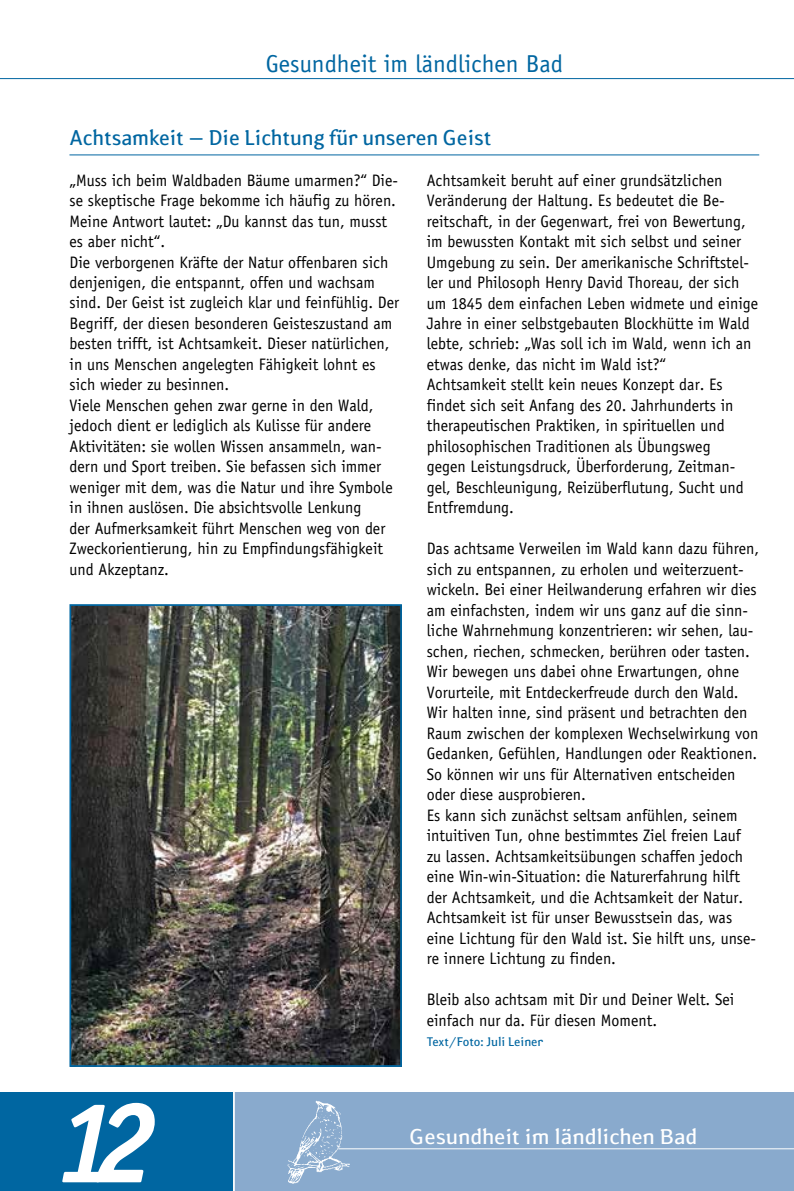
<style>
.page{position:relative;width:794px;height:1191px;background:#fff}
.page>*{position:absolute;margin:0;border:0;box-sizing:border-box;transform-origin:0 0}
.t1{font:italic 700 115.85px "Officina Sans";color:#fff}
.t2{font:24.5px "Officina Sans";color:#0066a1}
.t3{font:21px "Bad Birnbach Susan";color:#0066a1;scale:.95 1}
.t4{font:21px "Bad Birnbach Susan";color:#fff}
.t5{font:16.62px/20.5px "Officina Sans";color:#000;scale:.96 1}
.t6{font:12.25px "Bad Birnbach Susan";color:#0066a1;scale:.96 1}
</style>
<div class="page">
<hr style="left:0;top:78px;width:794px;height:1px;background:#0066a1">
<div style="left:1px;top:1092px;width:793px;height:99px;background:#89aacd"></div>
<hr style="left:338px;top:1148px;width:456px;height:1px;background:#fff">
<div style="left:0;top:1092px;width:233px;height:99px;background:#0066a1"></div>
<img style="left:287px;top:1100px;width:64px;height:83px">
<hr style="left:233px;top:1087px;width:2px;height:104px;background:#fff">
<hr style="left:69px;top:154px;width:690px;height:1px;background:#0066a1">
<img style="left:72px;top:607px;width:327px;height:457px">
<div style="left:69px;top:604px;width:333px;height:463px;border:2px solid #0066a1"></div>
<h2 class="t2" style="left:266px;top:49px;width:299px">Gesundheit im ländlichen Bad</h2>
<p class="t3" style="left:69px;top:124px;width:445px">Achtsamkeit – Die Lichtung für unseren Geist</p>
<p class="t5" style="left:70px;top:170px;width:345px">„Muss ich beim Waldbaden Bäume umarmen?“ Die&shy;se skeptische Frage bekomme ich häufig zu hören.<br>Meine Antwort lautet: „Du kannst das tun, musst es aber nicht“.<br>Die verborgenen Kräfte der Natur offenbaren sich denjenigen, die entspannt, offen und wachsam sind. Der Geist ist zugleich klar und feinfühlig. Der Begriff, der diesen besonderen Geisteszustand am besten trifft, ist Achtsamkeit. Dieser natürlichen, in uns Menschen angelegten Fähigkeit lohnt es sich wieder zu besinnen.<br>Viele Menschen gehen zwar gerne in den Wald, jedoch dient er lediglich als Kulisse für andere Aktivitäten: sie wollen Wissen ansammeln, wan&shy;dern und Sport treiben. Sie befassen sich immer weniger mit dem, was die Natur und ihre Symbole in ihnen auslösen. Die absichtsvolle Lenkung<br>der Aufmerksamkeit führt Menschen weg von der Zweckorientierung, hin zu Empfindungsfähigkeit und Akzeptanz.</p>
<p class="t5" style="left:427px;top:170px;width:347px">Achtsamkeit beruht auf einer grundsätzlichen Veränderung der Haltung. Es bedeutet die Be&shy;reitschaft, in der Gegenwart, frei von Bewertung, im bewussten Kontakt mit sich selbst und seiner Umgebung zu sein. Der amerikanische Schriftstel&shy;ler und Philosoph Henry David Thoreau, der sich um 1845 dem einfachen Leben widmete und einige Jahre in einer selbstgebauten Blockhütte im Wald lebte, schrieb: „Was soll ich im Wald, wenn ich an etwas denke, das nicht im Wald ist?“<br>Achtsamkeit stellt kein neues Konzept dar. Es findet sich seit Anfang des 20. Jahrhunderts in therapeutischen Praktiken, in spirituellen und philosophischen Traditionen als Übungsweg<br>gegen Leistungsdruck, Überforderung, Zeitman&shy;gel, Beschleunigung, Reizüberflutung, Sucht und Entfremdung.</p>
<p class="t5" style="left:427px;top:538px;width:348px">Das achtsame Verweilen im Wald kann dazu führen, sich zu entspannen, zu erholen und weiterzuent&shy;wickeln. Bei einer Heilwanderung erfahren wir dies am einfachsten, indem wir uns ganz auf die sinn&shy;liche Wahrnehmung konzentrieren: wir sehen, lau&shy;schen, riechen, schmecken, berühren oder tasten.<br>Wir bewegen uns dabei ohne Erwartungen, ohne Vorurteile, mit Entdeckerfreude durch den Wald.<br>Wir halten inne, sind präsent und betrachten den Raum zwischen der komplexen Wechselwirkung von Gedanken, Gefühlen, Handlungen oder Reaktionen.<br>So können wir uns für Alternativen entscheiden oder diese ausprobieren.<br>Es kann sich zunächst seltsam anfühlen, seinem intuitiven Tun, ohne bestimmtes Ziel freien Lauf zu lassen. Achtsamkeitsübungen schaffen jedoch eine Win-win-Situation: die Naturerfahrung hilft der Achtsamkeit, und die Achtsamkeit der Natur.<br>Achtsamkeit ist für unser Bewusstsein das, was eine Lichtung für den Wald ist. Sie hilft uns, unse&shy;re innere Lichtung zu finden.</p>
<p class="t5" style="left:427px;top:989px;width:322px">Bleib also achtsam mit Dir und Deiner Welt. Sei einfach nur da. Für diesen Moment.</p>
<p class="t6" style="left:427px;top:1034px;width:123px">Text/Foto: Juli Leiner</p>
<h1 class="t1" style="left:52px;top:1073px;width:107px">12</h1>
<p class="t4" style="left:410px;top:1122px;width:289px">Gesundheit im ländlichen Bad</p>
</div>
